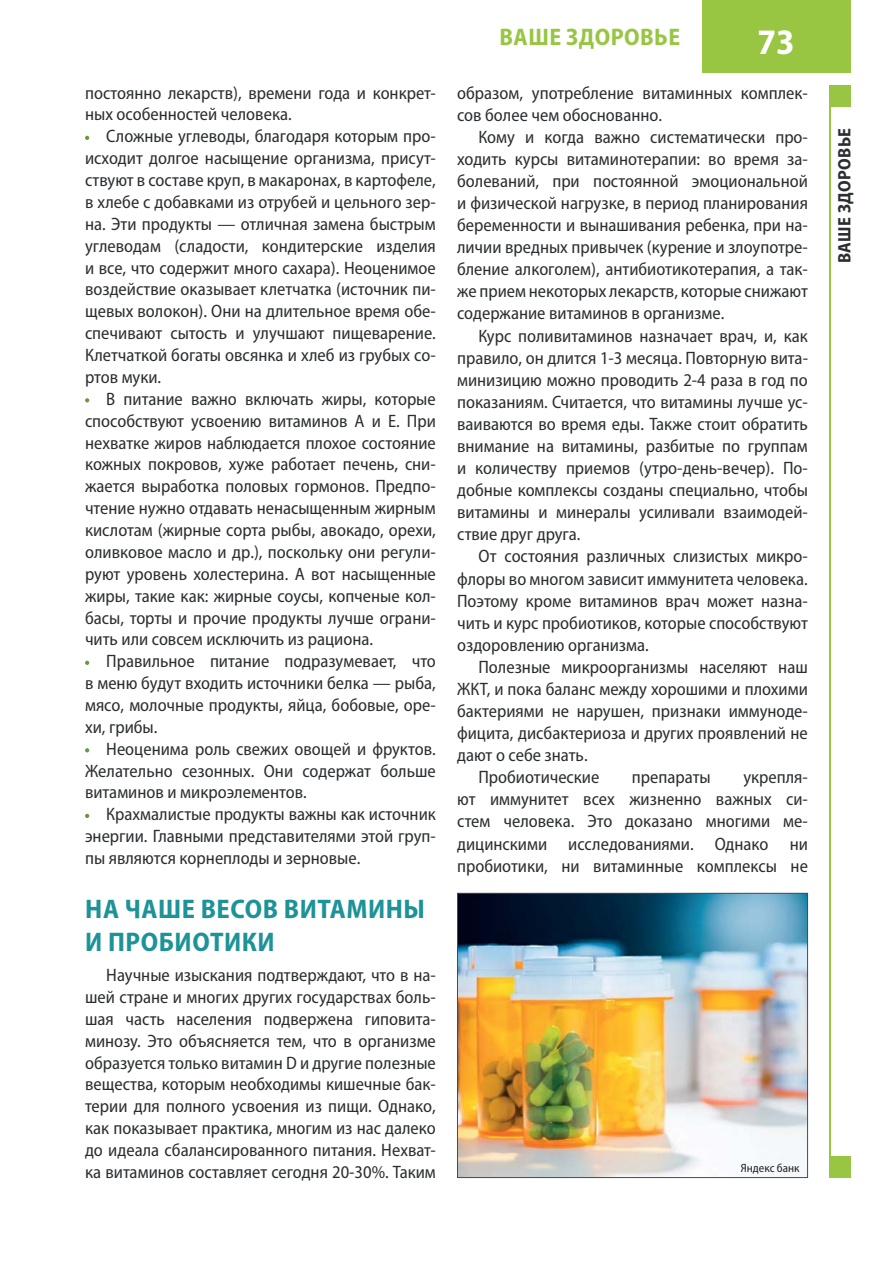
<style>
.page{position:relative;width:893px;height:1263px;background:#fff}
.page>*{position:absolute;margin:0;border:0;box-sizing:border-box;transform-origin:0 0}
.t1{font:700 semi-condensed 36px "Myriad Pro";color:#fff}
.t2{font:700 semi-condensed 27px/32.7px "Myriad Pro";letter-spacing:.02em;color:#1e9397}
.t3{font:700 semi-condensed 24px "Myriad Pro";letter-spacing:.02em;color:#98c643}
.t4{font:semi-condensed 18px/21.9px "Myriad Pro";color:#2b2e30;text-align:justify}
.t5{font:700 semi-condensed 18px "Myriad Pro";letter-spacing:.02em;color:#2b2e30}
.t6{font:semi-condensed 12px "Myriad Pro";color:#231f20}
</style>
<div class="page">
<div style="left:702px;top:0;width:148px;height:72px;background:#98c643"></div>
<hr style="left:829px;top:85px;width:1px;height:1093px;background:#98c643">
<div style="left:829px;top:85px;width:21px;height:21px;background:#98c643"></div>
<div style="left:829px;top:1157px;width:21px;height:21px;background:#98c643"></div>
<svg style="left:85px;top:136px;width:4px;height:4px"></svg>
<svg style="left:85px;top:398px;width:4px;height:4px"></svg>
<svg style="left:85px;top:661px;width:4px;height:4px"></svg>
<svg style="left:85px;top:748px;width:4px;height:4px"></svg>
<svg style="left:85px;top:814px;width:4px;height:4px"></svg>
<img style="left:459px;top:895px;width:347px;height:281px">
<div style="left:457px;top:893px;width:351px;height:285px;border:1px solid #484b4c"></div>
<p class="t4" style="left:85px;top:83px;width:352px">постоянно лекарств), времени года и конкрет&shy;ных особенностей человека.</p>
<p class="t4" style="left:85px;top:127px;width:352px;text-indent:21px">Сложные углеводы, благодаря которым про&shy;исходит долгое насыщение организма, присут&shy;ствуют в составе круп, в макаронах, в картофеле, в хлебе с добавками из отрубей и цельного зер&shy;на. Эти продукты — отличная замена быстрым углеводам (сладости, кондитерские изделия и все, что содержит много сахара). Неоценимое воздействие оказывает клетчатка (источник пи&shy;щевых волокон). Они на длительное время обе&shy;спечивают сытость и улучшают пищеварение.<br>Клетчаткой богаты овсянка и хлеб из грубых со&shy;ртов муки.</p>
<p class="t4" style="left:85px;top:390px;width:352px;text-indent:21px">В питание важно включать жиры, которые способствуют усвоению витаминов А и Е. При нехватке жиров наблюдается плохое состояние кожных покровов, хуже работает печень, сни&shy;жается выработка половых гормонов. Предпо&shy;чтение нужно отдавать ненасыщенным жирным кислотам (жирные сорта рыбы, авокадо, орехи, оливковое масло и др.), поскольку они регули&shy;руют уровень холестерина. А вот насыщенные жиры, такие как: жирные соусы, копченые кол&shy;басы, торты и прочие продукты лучше ограни&shy;чить или совсем исключить из рациона.</p>
<p class="t4" style="left:85px;top:652px;width:352px;text-indent:21px">Правильное питание подразумевает, что в меню будут входить источники белка — рыба, мясо, молочные продукты, яйца, бобовые, оре&shy;хи, грибы.</p>
<p class="t4" style="left:85px;top:740px;width:352px;text-indent:21px">Неоценима роль свежих овощей и фруктов.<br>Желательно сезонных. Они содержат больше витаминов и микроэлементов.</p>
<p class="t4" style="left:85px;top:805px;width:352px;text-indent:21px">Крахмалистые продукты важны как источник энергии. Главными представителями этой груп&shy;пы являются корнеплоды и зерновые.</p>
<h2 class="t2" style="left:85px;top:892px;width:341px">НА ЧАШЕ ВЕСОВ ВИТАМИНЫ<br>И ПРОБИОТИКИ</h2>
<p class="t4" style="left:85px;top:966px;width:352px;text-indent:21px">Научные изыскания подтверждают, что в на&shy;шей стране и многих других государствах боль&shy;шая часть населения подвержена гиповита&shy;минозу. Это объясняется тем, что в организме образуется только витамин D и другие полезные вещества, которым необходимы кишечные бак&shy;терии для полного усвоения из пищи. Однако, как показывает практика, многим из нас далеко до идеала сбалансированного питания. Нехват&shy;ка витаминов составляет сегодня 20-30%. Таким</p>
<h3 class="t3" style="left:499px;top:23px;width:182px">ВАШЕ ЗДОРОВЬЕ</h3>
<h1 class="t1" style="left:757px;top:21px;width:39px">73</h1>
<p class="t4" style="left:457px;top:83px;width:352px">образом, употребление витаминных комплек&shy;сов более чем обоснованно.</p>
<p class="t4" style="left:457px;top:128px;width:352px;text-indent:21px">Кому и когда важно систематически про&shy;ходить курсы витаминотерапии: во время за&shy;болеваний, при постоянной эмоциональной и физической нагрузке, в период планирования беременности и вынашивания ребенка, при на&shy;личии вредных привычек (курение и злоупотре&shy;бление алкоголем), антибиотикотерапия, а так&shy;же прием некоторых лекарств, которые снижают содержание витаминов в организме.</p>
<p class="t4" style="left:457px;top:326px;width:352px;text-indent:21px">Курс поливитаминов назначает врач, и, как правило, он длится 1-3 месяца. Повторную вита&shy;минизицию можно проводить 2-4 раза в год по показаниям. Считается, что витамины лучше ус&shy;ваиваются во время еды. Также стоит обратить внимание на витамины, разбитые по группам и количеству приемов (утро-день-вечер). По&shy;добные комплексы созданы специально, чтобы витамины и минералы усиливали взаимодей&shy;ствие друг друга.</p>
<p class="t4" style="left:457px;top:547px;width:352px;text-indent:21px">От состояния различных слизистых микро&shy;флоры во многом зависит иммунитета человека.<br>Поэтому кроме витаминов врач может назна&shy;чить и курс пробиотиков, которые способствуют оздоровлению организма.</p>
<p class="t4" style="left:478px;top:658px;width:331px">Полезные микроорганизмы населяют наш</p>
<p class="t4" style="left:457px;top:680px;width:352px">ЖКТ, и пока баланс между хорошими и плохими</p>
<p class="t4" style="left:457px;top:702px;width:352px">бактериями не нарушен, признаки иммуноде-</p>
<p class="t4" style="left:457px;top:724px;width:352px">фицита, дисбактериоза и других проявлений не</p>
<p class="t4" style="left:457px;top:746px;width:132px">дают о себе знать.</p>
<p class="t4" style="left:478px;top:768px;width:122px">Пробиотические</p>
<p class="t4" style="left:632px;top:768px;width:80px">препараты</p>
<p class="t4" style="left:457px;top:768px;width:352px;text-indent:286px">укрепля&shy;ют иммунитет всех жизненно важных си&shy;стем человека. Это доказано многими ме&shy;дицинскими исследованиями. Однако ни пробиотики, ни витаминные комплексы не</p>
<p class="t6" style="left:741px;top:1163px;width:60px">Яндекс банк</p>
<p class="t5" style="left:834px;top:263px;width:137px;rotate:-90deg">ВАШЕ ЗДОРОВЬЕ</p>
</div>
